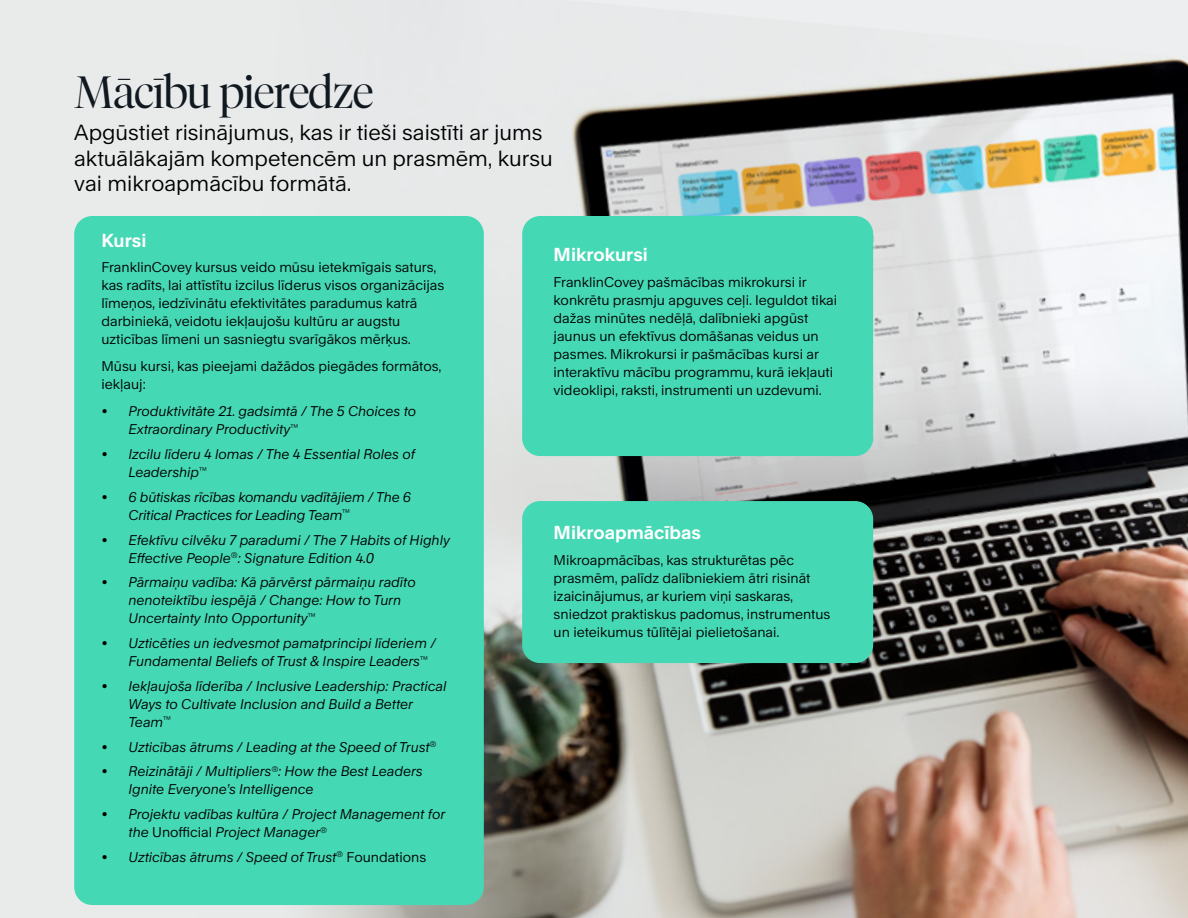
<style>
.page{position:relative;width:1188px;height:918px;background:#edeeef}
.page>*{position:absolute;margin:0;border:0;box-sizing:border-box;transform-origin:0 0}
.t1{font:300 45px "Tiempos Fine";letter-spacing:-.025em;color:#101820}
.t2{font:21px/25.2px "Rand";color:#000}
.t3{font:700 18px "Rand";color:#fff}
.t4{font:italic 13.5px/18px "Rand";color:#000}
.t5{font:13.5px/18px "Rand";color:#000}
.s1{font-style:normal}
</style>
<div class="page">
<img style="left:197px;top:58px;width:991px;height:860px">
<div style="left:74px;top:216px;width:410px;height:689px;background:#45d8b4;border-radius:18px"></div>
<div style="left:522px;top:216px;width:351px;height:240px;background:#45d8b4;border-radius:18px"></div>
<div style="left:522px;top:501px;width:351px;height:162px;background:#45d8b4;border-radius:18px"></div>
<h1 class="t1" style="left:74px;top:66px;width:301px">Mācību pieredze</h1>
<h2 class="t2" style="left:74px;top:118px;width:480px">Apgūstiet risinājumus, kas ir tieši saistīti ar jums aktuālākajām kompetencēm un prasmēm, kursu vai mikroapmācību formātā.</h2>
<h3 class="t3" style="left:102px;top:226px;width:46px">Kursi</h3>
<p class="t5" style="left:102px;top:257px;width:344px">FranklinCovey kursus veido mūsu ietekmīgais saturs, kas radīts, lai attīstītu izcilus līderus visos organizācijas līmeņos, iedzīvinātu efektivitātes paradumus katrā darbiniekā, veidotu iekļaujošu kultūru ar augstu uzticības līmeni un sasniegtu svarīgākos mērķus.</p>
<p class="t5" style="left:102px;top:356px;width:342px">Mūsu kursi, kas pieejami dažādos piegādes formātos, iekļauj:</p>
<p class="t4" style="left:129px;top:401px;width:289px;text-indent:-27px">• Produktivitāte 21. gadsimtā / The 5 Choices to<br>Extraordinary Productivity<sup>™</sup></p>
<p class="t4" style="left:129px;top:444px;width:288px;text-indent:-27px">• Izcilu līderu 4 lomas / The 4 Essential Roles of<br>Leadership<sup>™</sup></p>
<p class="t4" style="left:129px;top:486px;width:284px;text-indent:-27px">• 6 būtiskas rīcības komandu vadītājiem / The 6<br>Critical Practices for Leading Team<sup>™</sup></p>
<p class="t4" style="left:129px;top:529px;width:323px;text-indent:-27px">• Efektīvu cilvēku 7 paradumi / The 7 Habits of Highly<br>Effective People<sup>®</sup>: Signature Edition 4.0</p>
<p class="t4" style="left:129px;top:572px;width:289px;text-indent:-27px">• Pārmaiņu vadība: Kā pārvērst pārmaiņu radīto nenoteiktību iespējā / Change: How to Turn<br>Uncertainty Into Opportunity<sup>™</sup></p>
<p class="t4" style="left:129px;top:633px;width:309px;text-indent:-27px">• Uzticēties un iedvesmot pamatprincipi līderiem /<br>Fundamental Beliefs of Trust &amp; Inspire Leaders<sup>™</sup></p>
<p class="t4" style="left:129px;top:675px;width:319px;text-indent:-27px">• Iekļaujoša līderība / Inclusive Leadership: Practical<br>Ways to Cultivate Inclusion and Build a Better<br>Team<sup>™</sup></p>
<p class="t4" style="left:102px;top:736px;width:336px">• Uzticības ātrums / Leading at the Speed of Trust<sup>®</sup></p>
<p class="t4" style="left:129px;top:761px;width:296px;text-indent:-27px">• Reizinātāji / Multipliers<sup>®</sup>: How the Best Leaders<br>Ignite Everyone’s Intelligence</p>
<p class="t4" style="left:129px;top:804px;width:318px;text-indent:-27px">• Projektu vadības kultūra / Project Management for the <span class="s1">Unofficial</span> Project Manager<sup>®</sup></p>
<p class="t4" style="left:102px;top:846px;width:326px">• Uzticības ātrums / Speed of Trust<sup>®</sup> <span class="s1">Foundations</span></p>
<h3 class="t3" style="left:554px;top:241px;width:96px">Mikrokursi</h3>
<p class="t5" style="left:554px;top:272px;width:285px">FranklinCovey pašmācības mikrokursi ir konkrētu prasmju apguves ceļi. Ieguldot tikai dažas minūtes nedēļā, dalībnieki apgūst jaunus un efektīvus domāšanas veidus un pasmes. Mikrokursi ir pašmācības kursi ar interaktīvu mācību programmu, kurā iekļauti videoklipi, raksti, instrumenti un uzdevumi.</p>
<h3 class="t3" style="left:554px;top:518px;width:149px">Mikroapmācības</h3>
<p class="t5" style="left:554px;top:549px;width:278px">Mikroapmācības, kas strukturētas pēc prasmēm, palīdz dalībniekiem ātri risināt izaicinājumus, ar kuriem viņi saskaras, sniedzot praktiskus padomus, instrumentus un ieteikumus tūlītējai pielietošanai.</p>
</div>
